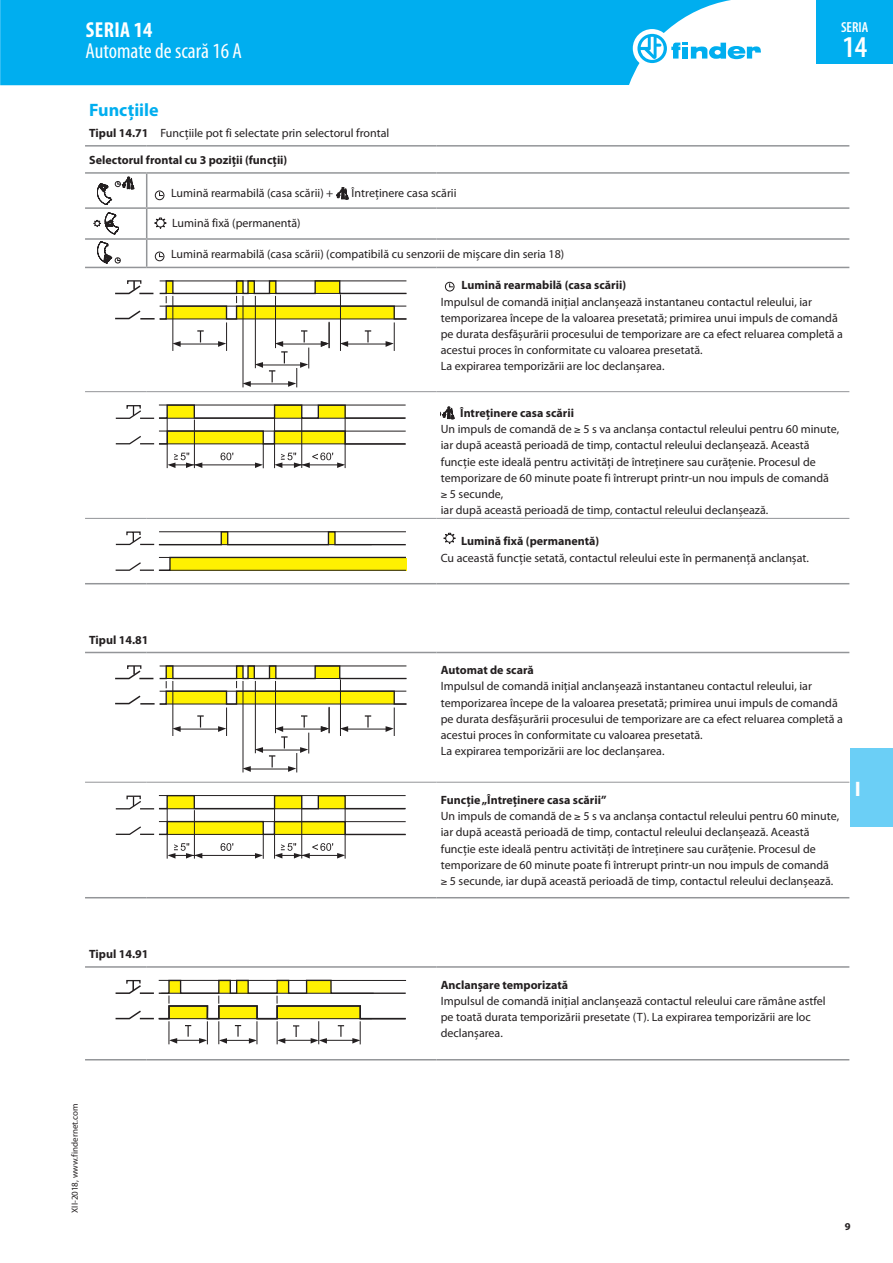
<style>
.page{position:relative;width:893px;height:1263px;background:#fff}
.page>*{position:absolute;margin:0;border:0;box-sizing:border-box;transform-origin:0 0}
.t1{font:600 condensed 30.3px "Myriad Pro";color:#fff}
.t2{font:condensed 21.75px "Myriad Pro";color:#fff}
.t3{font:700 condensed 21.75px "Myriad Pro";letter-spacing:.02em;color:#fff}
.t4{font:700 21px "Myriad Pro";color:#fff}
.t5{font:700 18px "Myriad Pro";color:#00aeef}
.t6{font:600 condensed 14.55px "Myriad Pro";color:#fff}
.t7{font:12px/16.2px "Myriad Pro";color:#231f20}
.t8{font:700 12px "Myriad Pro";color:#231f20}
.t9{font:700 10.5px "Myriad Pro";color:#231f20}
.t10{font:9px "Myriad Pro";color:#231f20}
.s1{font-weight:700}
</style>
<div class="page">
<div style="left:850px;top:748px;width:43px;height:79px;background:#6bcff6"></div>
<div style="left:0;top:0;width:731px;height:85px;background:#00aeef"></div>
<div style="left:633px;top:29px;width:38px;height:39px;background:#fff;border-radius:50%"></div>
<svg style="left:637px;top:34px;width:124px;height:29px"></svg>
<div style="left:816px;top:0;width:77px;height:64px;background:#00aeef"></div>
<hr style="left:85px;top:145px;width:62px;height:2px;background:#939598">
<hr style="left:147px;top:145px;width:290px;height:2px;background:#939598">
<hr style="left:437px;top:145px;width:412px;height:2px;background:#939598">
<hr style="left:85px;top:172px;width:62px;height:2px;background:#939598">
<hr style="left:147px;top:172px;width:290px;height:2px;background:#939598">
<hr style="left:437px;top:172px;width:412px;height:2px;background:#939598">
<hr style="left:85px;top:207px;width:62px;height:2px;background:#939598">
<hr style="left:147px;top:207px;width:290px;height:2px;background:#939598">
<hr style="left:437px;top:207px;width:412px;height:2px;background:#939598">
<hr style="left:85px;top:238px;width:62px;height:2px;background:#939598">
<hr style="left:147px;top:238px;width:290px;height:2px;background:#939598">
<hr style="left:437px;top:238px;width:412px;height:2px;background:#939598">
<hr style="left:437px;top:267px;width:412px;height:1px;background:#939598">
<hr style="left:146px;top:174px;width:1px;height:33px;background:#939598">
<svg style="left:146px;top:209px;width:1px;height:58px"></svg>
<hr style="left:85px;top:267px;width:62px;height:1px;background:#939598">
<hr style="left:147px;top:267px;width:290px;height:1px;background:#939598">
<hr style="left:85px;top:583px;width:62px;height:1px;background:#939598">
<hr style="left:147px;top:583px;width:290px;height:1px;background:#939598">
<hr style="left:437px;top:583px;width:412px;height:1px;background:#939598">
<hr style="left:85px;top:652px;width:62px;height:1px;background:#939598">
<hr style="left:147px;top:652px;width:290px;height:1px;background:#939598">
<hr style="left:437px;top:652px;width:412px;height:1px;background:#939598">
<hr style="left:85px;top:897px;width:62px;height:1px;background:#939598">
<hr style="left:147px;top:897px;width:290px;height:1px;background:#939598">
<hr style="left:437px;top:897px;width:412px;height:1px;background:#939598">
<hr style="left:85px;top:966px;width:62px;height:2px;background:#939598">
<hr style="left:147px;top:966px;width:290px;height:2px;background:#939598">
<hr style="left:437px;top:966px;width:412px;height:2px;background:#939598">
<hr style="left:85px;top:1059px;width:62px;height:1px;background:#939598">
<hr style="left:147px;top:1059px;width:290px;height:1px;background:#939598">
<hr style="left:437px;top:1059px;width:412px;height:1px;background:#939598">
<hr style="left:85px;top:391px;width:62px;height:1px;background:#939598">
<hr style="left:147px;top:391px;width:290px;height:1px;background:#939598">
<hr style="left:437px;top:391px;width:412px;height:1px;background:#939598">
<hr style="left:85px;top:518px;width:62px;height:1px;background:#939598">
<hr style="left:147px;top:518px;width:290px;height:1px;background:#939598">
<hr style="left:437px;top:518px;width:412px;height:1px;background:#939598">
<hr style="left:85px;top:782px;width:62px;height:1px;background:#939598">
<hr style="left:147px;top:782px;width:290px;height:1px;background:#939598">
<hr style="left:437px;top:782px;width:412px;height:1px;background:#939598">
<svg style="left:97px;top:177px;width:37px;height:28px"></svg>
<svg style="left:155px;top:190px;width:10px;height:10px"></svg>
<svg style="left:337px;top:187px;width:11px;height:13px"></svg>
<svg style="left:155px;top:217px;width:12px;height:12px"></svg>
<svg style="left:94px;top:212px;width:27px;height:51px"></svg>
<svg style="left:155px;top:251px;width:10px;height:10px"></svg>
<svg style="left:115px;top:280px;width:291px;height:107px"></svg>
<svg style="left:445px;top:281px;width:10px;height:10px"></svg>
<svg style="left:116px;top:404px;width:290px;height:64px"></svg>
<svg style="left:441px;top:407px;width:13px;height:13px"></svg>
<svg style="left:116px;top:531px;width:290px;height:40px"></svg>
<svg style="left:444px;top:532px;width:12px;height:12px"></svg>
<svg style="left:115px;top:665px;width:291px;height:107px"></svg>
<svg style="left:116px;top:795px;width:290px;height:64px"></svg>
<svg style="left:116px;top:980px;width:290px;height:64px"></svg>
<h2 class="t3" style="left:86px;top:17px;width:68px">SERIA 14</h2>
<h2 class="t2" style="left:85px;top:38px;width:158px">Automate de scară 16 A</h2>
<p class="t6" style="left:841px;top:19px;width:29px">SERIA</p>
<h1 class="t1" style="left:842px;top:30px;width:26px">14</h1>
<h3 class="t5" style="left:89px;top:98px;width:71px">Funcţiile</h3>
<p class="t7" style="left:89px;top:125px;width:301px"><span class="s1">Tipul 14.71</span> Funcţiile pot fi selectate prin selectorul frontal</p>
<p class="t8" style="left:89px;top:152px;width:200px">Selectorul frontal cu 3 poziţii (funcţii)</p>
<p class="t7" style="left:171px;top:185px;width:164px">Lumină rearmabilă (casa scării) +</p>
<p class="t7" style="left:352px;top:185px;width:106px">Întreţinere casa scării</p>
<p class="t7" style="left:172px;top:215px;width:130px">Lumină fixă (permanentă)</p>
<p class="t7" style="left:171px;top:246px;width:395px">Lumină rearmabilă (casa scării) (compatibilă cu senzorii de mişcare din seria 18)</p>
<p class="t8" style="left:461px;top:278px;width:166px">Lumină rearmabilă (casa scării)</p>
<p class="t7" style="left:441px;top:293px;width:404px">Impulsul de comandă iniţial anclanşează instantaneu contactul releului, iar temporizarea începe de la valoarea presetată; primirea unui impuls de comandă pe durata desfăşurării procesului de temporizare are ca efect reluarea completă a acestui proces în conformitate cu valoarea presetată.<br>La expirarea temporizării are loc declanşarea.</p>
<p class="t7" style="left:441px;top:405px;width:400px;text-indent:19px"><span class="s1">Întreţinere casa scării<br></span>Un impuls de comandă de ≥ 5 s va anclanşa contactul releului pentru 60 minute, iar după această perioadă de timp, contactul releului declanşează. Această funcţie este ideală pentru activităţi de întreţinere sau curăţenie. Procesul de temporizare de 60 minute poate fi întrerupt printr-un nou impuls de comandă<br>≥ 5 secunde,<br>iar după această perioadă de timp, contactul releului declanşează.</p>
<p class="t8" style="left:461px;top:533px;width:140px">Lumină fixă (permanentă)</p>
<p class="t7" style="left:441px;top:549px;width:370px">Cu această funcţie setată, contactul releului este în permanenţă anclanşat.</p>
<p class="t8" style="left:89px;top:632px;width:61px">Tipul 14.81</p>
<p class="t8" style="left:89px;top:946px;width:61px">Tipul 14.91</p>
<p class="t10" style="left:69px;top:1213px;width:111px;rotate:-90deg">XII-2018, www.findernet.com</p>
<p class="t8" style="left:441px;top:662px;width:95px">Automat de scară</p>
<p class="t7" style="left:441px;top:678px;width:404px">Impulsul de comandă iniţial anclanşează instantaneu contactul releului, iar temporizarea începe de la valoarea presetată; primirea unui impuls de comandă pe durata desfăşurării procesului de temporizare are ca efect reluarea completă a acestui proces în conformitate cu valoarea presetată.<br>La expirarea temporizării are loc declanşarea.</p>
<p class="t7" style="left:441px;top:792px;width:400px"><span class="s1">Funcţie „Întreţinere casa scării”<br></span>Un impuls de comandă de ≥ 5 s va anclanşa contactul releului pentru 60 minute, iar după această perioadă de timp, contactul releului declanşează. Această funcţie este ideală pentru activităţi de întreţinere sau curăţenie. Procesul de temporizare de 60 minute poate fi întrerupt printr-un nou impuls de comandă<br>≥ 5 secunde, iar după această perioadă de timp, contactul releului declanşează.</p>
<h3 class="t4" style="left:855px;top:775px;width:7px">I</h3>
<p class="t8" style="left:441px;top:977px;width:129px">Anclanşare temporizată</p>
<p class="t7" style="left:441px;top:992px;width:386px">Impulsul de comandă iniţial anclanşează contactul releului care rămâne astfel pe toată durata temporizării presetate (T). La expirarea temporizării are loc declanşarea.</p>
<p class="t9" style="left:845px;top:1219px;width:7px">9</p>
</div>
